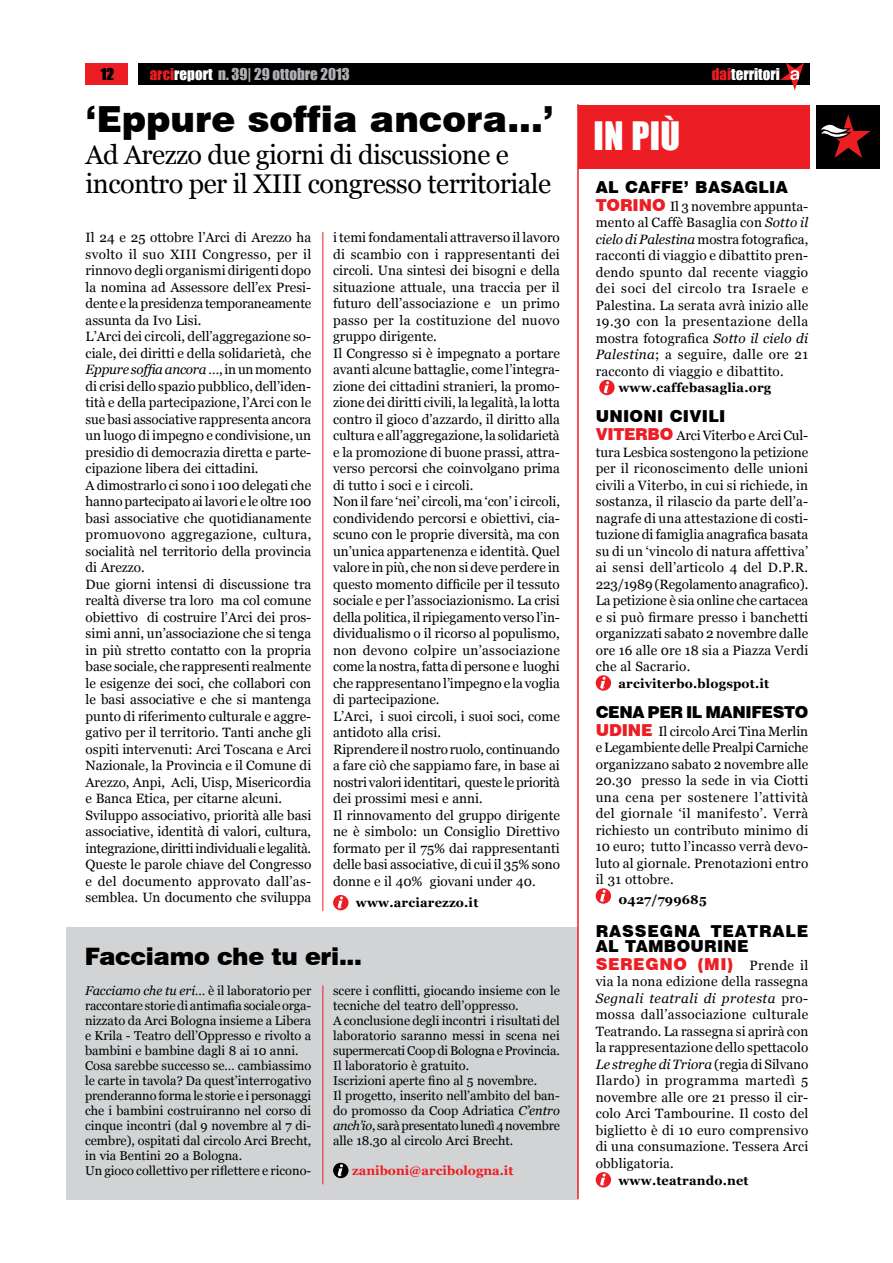
<style>
.page{position:relative;width:893px;height:1263px;background:#fff}
.page>*{position:absolute;margin:0;border:0;box-sizing:border-box;transform-origin:0 0}
.t1{font:900 36px "Swiss 721 BT";color:#000}
.t2{font:36px "Impact";color:#fff}
.t3{font:27px/28.5px "Georgia";letter-spacing:-.02em;color:#000}
.t4{font:900 24px "Swiss 721 BT";letter-spacing:-.015em;color:#000}
.t5{font:900 16.5px "Swiss 721 BT";letter-spacing:.015em;color:#000}
.t6{font:900 16.5px/18px "Swiss 721 BT";letter-spacing:.035em;color:#ed1d24}
.t7{font:900 16.5px "Swiss 721 BT";letter-spacing:.05em;color:#000}
.t8{font:15px "Impact";color:#afb1b4}
.t9{font:15px "Impact";color:#fff}
.t10{font:15px "Impact";color:#000}
.t11{font:13.5px/16.5px "Georgia";color:#000;text-align:justify}
.t12{font:12.75px/15px "Georgia";color:#000}
.t13{font:700 12.75px "Georgia";letter-spacing:.015em;color:#000}
.t14{font:700 12.75px "Georgia";color:#ed1d24}
.s1{color:#ed1d24}
.s2{color:#fff}
.s3{font-style:italic}
.s4{font-family:"Swiss 721 BT";font-weight:900;font-size:16.5px;color:#ed1d24}
.s5{color:#000}
.s6{font-family:"Georgia";font-weight:400;font-size:13.5px;color:#000}
</style>
<div class="page">
<div style="left:85px;top:64px;width:43px;height:21px;background:#ed1d24"></div>
<div style="left:138px;top:64px;width:672px;height:21px;background:#000"></div>
<div style="left:579px;top:105px;width:231px;height:63px;background:#ed1d24"></div>
<div style="left:66px;top:927px;width:511px;height:272px;background:#d1d3d4"></div>
<div style="left:816px;top:105px;width:64px;height:63px;background:#000"></div>
<svg style="left:821px;top:114px;width:50px;height:44px"></svg>
<hr style="left:577px;top:104px;width:2px;height:1095px;background:#ed1d24">
<svg style="left:780px;top:62px;width:24px;height:28px"></svg>
<div style="left:333px;top:895px;width:15px;height:15px;background:#ed1d24;border-radius:50%"></div>
<svg style="left:338px;top:896px;width:5px;height:12px"></svg>
<hr style="left:322px;top:232px;width:1px;height:679px;background:#ed1d24">
<hr style="left:322px;top:985px;width:1px;height:199px;background:#ed1d24">
<div style="left:333px;top:1163px;width:15px;height:15px;background:#000;border-radius:50%"></div>
<svg style="left:338px;top:1164px;width:5px;height:12px"></svg>
<div style="left:599px;top:380px;width:16px;height:15px;background:#ed1d24;border-radius:50%"></div>
<svg style="left:604px;top:381px;width:5px;height:12px"></svg>
<svg style="left:596px;top:675px;width:15px;height:16px"></svg>
<svg style="left:600px;top:677px;width:6px;height:12px"></svg>
<svg style="left:596px;top:888px;width:15px;height:16px"></svg>
<svg style="left:600px;top:890px;width:6px;height:12px"></svg>
<div style="left:596px;top:1172px;width:15px;height:15px;background:#ed1d24;border-radius:50%"></div>
<svg style="left:600px;top:1174px;width:6px;height:11px"></svg>
<p class="t10" style="left:101px;top:62px;width:15px">12</p>
<p class="t8" style="left:150px;top:62px;width:201px"><span class="s1">arci</span><span class="s2">report</span> n. 39| 29 ottobre 2013</p>
<h1 class="t1" style="left:86px;top:97px;width:470px">‘EPPURE SOFFIA ANCORA...’</h1>
<h2 class="t3" style="left:86px;top:141px;width:467px">Ad Arezzo due giorni di discussione e incontro per il XIII congresso territoriale</h2>
<p class="t11" style="left:333px;top:230px;width:228px;text-align:left">i temi fondamentali attraverso il lavoro di scambio con i rappresentanti dei circoli. Una sintesi dei bisogni e della situazione attuale, una traccia per il futuro dell’associazione e un primo passo per la costituzione del nuovo gruppo dirigente.<br>Il Congresso si è impegnato a portare avanti alcune battaglie, come l’integra&shy;zione dei cittadini stranieri, la promo&shy;zione dei diritti civili, la legalità, la lotta contro il gioco d’azzardo, il diritto alla cultura e all’aggregazione, la solidarietà e la promozione di buone prassi, attra&shy;verso percorsi che coinvolgano prima di tutto i soci e i circoli.<br>Non il fare ‘nei’ circoli, ma ‘con’ i circoli, condividendo percorsi e obiettivi, cia&shy;scuno con le proprie diversità, ma con un’unica appartenenza e identità. Quel valore in più, che non si deve perdere in questo momento difficile per il tessuto sociale e per l’associazionismo. La crisi della politica, il ripiegamento verso l’in&shy;dividualismo o il ricorso al populismo, non devono colpire un’associazione come la nostra, fatta di persone e luoghi che rappresentano l’impegno e la voglia di partecipazione.<br>L’Arci, i suoi circoli, i suoi soci, come antidoto alla crisi.<br>Riprendere il nostro ruolo, continuando a fare ciò che sappiamo fare, in base ai nostri valori identitari, queste le priorità dei prossimi mesi e anni.<br>Il rinnovamento del gruppo dirigente ne è simbolo: un Consiglio Direttivo formato per il 75% dai rappresentanti delle basi associative, di cui il 35% sono donne e il 40% giovani under 40.</p>
<p class="t13" style="left:356px;top:895px;width:124px">www.arciarezzo.it</p>
<h3 class="t4" style="left:85px;top:942px;width:279px">FACCIAMO CHE TU ERI...</h3>
<p class="t12" style="left:85px;top:983px;width:228px"><span class="s3">Facciamo che tu eri…</span> è il laboratorio per raccontare storie di antimafia sociale orga&shy;nizzato da Arci Bologna insieme a Libera e Krila - Teatro dell’Oppresso e rivolto a bambini e bambine dagli 8 ai 10 anni.<br>Cosa sarebbe successo se… cambiassimo le carte in tavola? Da quest’interrogativo prenderanno forma le storie e i personaggi che i bambini costruiranno nel corso di cinque incontri (dal 9 novembre al 7 di&shy;cembre), ospitati dal circolo Arci Brecht, in via Bentini 20 a Bologna.<br>Un gioco collettivo per riflettere e ricono-</p>
<p class="t12" style="left:333px;top:983px;width:228px">scere i conflitti, giocando insieme con le tecniche del teatro dell’oppresso.<br>A conclusione degli incontri i risultati del laboratorio saranno messi in scena nei supermercati Coop di Bologna e Provincia.<br>Il laboratorio è gratuito.<br>Iscrizioni aperte fino al 5 novembre.<br>Il progetto, inserito nell’ambito del ban&shy;do promosso da Coop Adriatica <span class="s3">C’entro anch’io</span>, sarà presentato lunedì 4 novembre alle 18.30 al circolo Arci Brecht.</p>
<p class="t11" style="left:86px;top:230px;width:227px;text-align:left">Il 24 e 25 ottobre l’Arci di Arezzo ha svolto il suo XIII Congresso, per il rinnovo degli organismi dirigenti dopo la nomina ad Assessore dell’ex Presi&shy;dente e la presidenza temporaneamente assunta da Ivo Lisi.<br>L’Arci dei circoli, dell’aggregazione so&shy;ciale, dei diritti e della solidarietà, che <span class="s3">Eppure soffia ancora …</span>, in un momento di crisi dello spazio pubblico, dell’iden&shy;tità e della partecipazione, l’Arci con le sue basi associative rappresenta ancora un luogo di impegno e condivisione, un presidio di democrazia diretta e parte&shy;cipazione libera dei cittadini.<br>A dimostrarlo ci sono i 100 delegati che hanno partecipato ai lavori e le oltre 100 basi associative che quotidianamente promuovono aggregazione, cultura, socialità nel territorio della provincia di Arezzo.<br>Due giorni intensi di discussione tra realtà diverse tra loro ma col comune obiettivo di costruire l’Arci dei pros&shy;simi anni, un’associazione che si tenga in più stretto contatto con la propria base sociale, che rappresenti realmente le esigenze dei soci, che collabori con le basi associative e che si mantenga punto di riferimento culturale e aggre&shy;gativo per il territorio. Tanti anche gli ospiti intervenuti: Arci Toscana e Arci Nazionale, la Provincia e il Comune di Arezzo, Anpi, Acli, Uisp, Misericordia e Banca Etica, per citarne alcuni.<br>Sviluppo associativo, priorità alle basi associative, identità di valori, cultura, integrazione, diritti individuali e legalità.<br>Queste le parole chiave del Congresso e del documento approvato dall’as&shy;semblea. Un documento che sviluppa</p>
<p class="t14" style="left:352px;top:1162px;width:163px">zaniboni@arcibologna.it</p>
<h1 class="t2" style="left:594px;top:108px;width:88px">in più</h1>
<p class="t9" style="left:712px;top:62px;width:70px"><span class="s1">dai</span>territori</p>
<p class="t5" style="left:596px;top:177px;width:67px">AL CAFFE</p>
<p class="t5" style="left:684px;top:177px;width:106px">’ BASAGL IA</p>
<p class="t11" style="left:596px;top:198px;width:214px"><span class="s4">TORIN O</span> Il 3 novembre appunta&shy;mento al Caffè Basaglia con <span class="s3">Sotto il cielo di Palestina</span> mostra fotografica, racconti di viaggio e dibattito pren&shy;dendo spunto dal recente viaggio dei soci del circolo tra Israele e Palestina. La serata avrà inizio alle 19.30 con la presentazione della mostra fotografica <span class="s3">Sotto il cielo di Palestina</span>; a seguire, dalle ore 21 racconto di viaggio e dibattito.</p>
<p class="t13" style="left:618px;top:379px;width:154px">www.caffebasaglia.org</p>
<p class="t5" style="left:596px;top:406px;width:12px">UNI</p>
<p class="t5" style="left:630px;top:406px;width:51px">ONI CIVI</p>
<p class="t5" style="left:708px;top:406px;width:16px">LI</p>
<p class="t11" style="left:596px;top:427px;width:214px"><span class="s4">VITERBO</span> Arci Viterbo e Arci Cul&shy;tura Lesbica sostengono la petizione per il riconoscimento delle unioni civili a Viterbo, in cui si richiede, in sostanza, il rilascio da parte dell’a&shy;nagrafe di una attestazione di costi&shy;tuzione di famiglia anagrafica basata su di un ‘vincolo di natura affettiva’ ai sensi dell’articolo 4 del D.P.R.<br>223/1989 (Regolamento anagrafico).<br>La petizione è sia online che cartacea e si può firmare presso i banchetti organizzati sabato 2 novembre dalle ore 16 alle 0re 18 sia a Piazza Verdi che al Sacrario.</p>
<p class="t13" style="left:618px;top:675px;width:152px">arciviterbo.blogspot.it</p>
<p class="t5" style="left:596px;top:702px;width:65px">CENA PER</p>
<p class="t5" style="left:686px;top:702px;width:77px">IL MANIFES</p>
<p class="t5" style="left:784px;top:702px;width:23px">TO</p>
<p class="t11" style="left:596px;top:723px;width:214px"><span class="s4">UDIN E</span> Il circolo Arci Tina Merlin e Legambiente delle Prealpi Carniche organizzano sabato 2 novembre alle 20.30 presso la sede in via Ciotti una cena per sostenere l’attività del giornale ‘il manifesto’. Verrà richiesto un contributo minimo di 10 euro; tutto l’incasso verrà devo&shy;luto al giornale. Prenotazioni entro il 31 ottobre.</p>
<p class="t13" style="left:618px;top:891px;width:90px">0427/799685</p>
<p class="t5" style="left:596px;top:921px;width:40px">RASSEG</p>
<p class="t7" style="left:674px;top:921px;width:123px">NA TEATRALE</p>
<p class="t5" style="left:596px;top:936px;width:67px">AL TAMBO</p>
<p class="t6" style="left:596px;top:937px;width:214px;text-indent:95px"><span class="s5">URINE<br></span>SEREGNO (MI) <span class="s6">Prende il</span></p>
<p class="t11" style="left:596px;top:974px;width:214px">via la nona edizione della rassegna <span class="s3">Segnali teatrali di protesta</span> pro&shy;mossa dall’associazione culturale Teatrando. La rassegna si aprirà con la rappresentazione dello spettacolo <span class="s3">Le streghe di Triora</span> (regia di Silvano Ilardo) in programma martedì 5 novembre alle ore 21 presso il cir&shy;colo Arci Tambourine. Il costo del biglietto è di 10 euro comprensivo di una consumazione. Tessera Arci obbligatoria.</p>
<p class="t13" style="left:618px;top:1172px;width:132px">www.teatrando.net</p>
</div>
